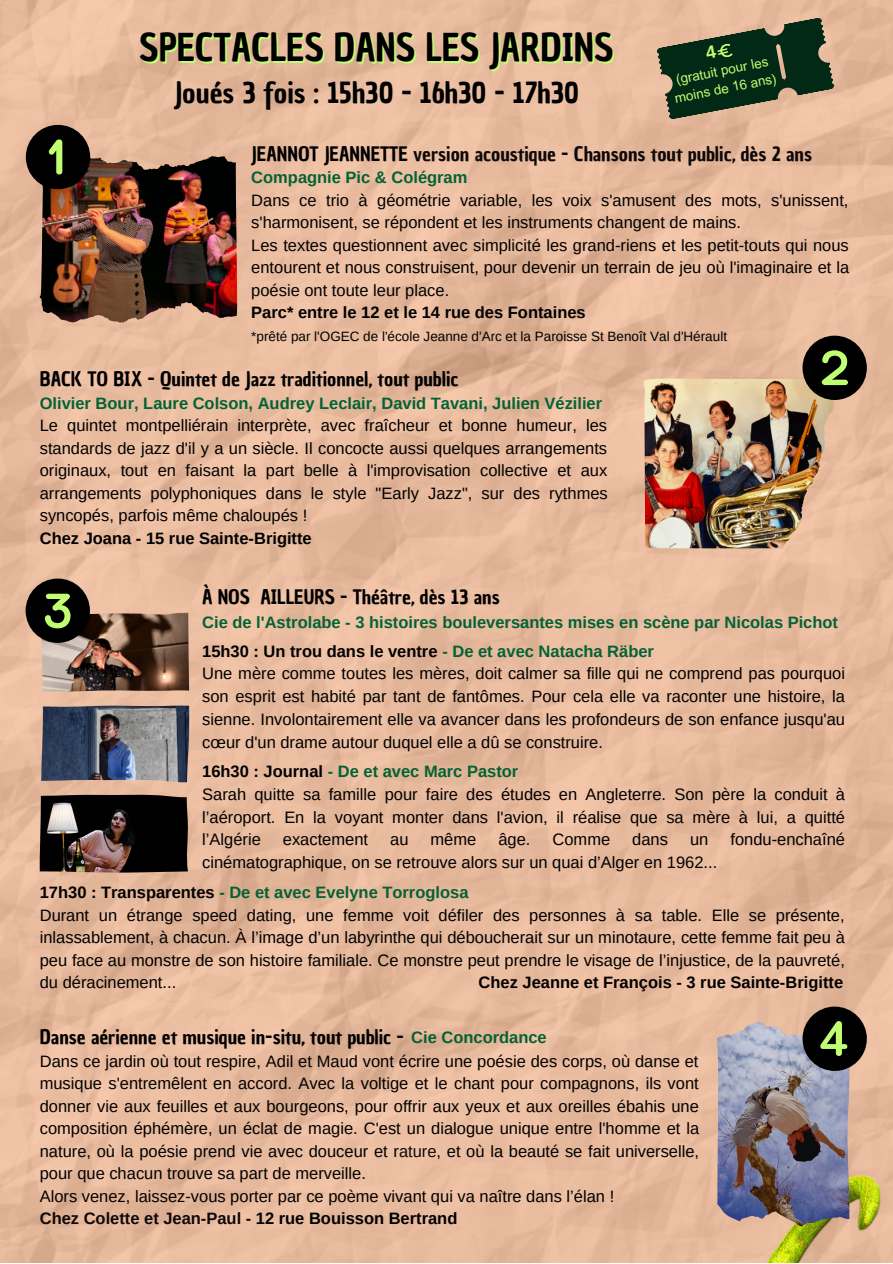
<style>
.page{position:relative;width:893px;height:1264px;background:#fff}
.page>*{position:absolute;margin:0;border:0;box-sizing:border-box;transform-origin:0 0}
.t1{font:37.5px "Chau Philomene One";color:#000}
.t2{font:28.5px "Chau Philomene One";color:#000}
.t3{font:19.5px "Chau Philomene One";color:#000}
.t4{font:19.5px "Chau Philomene One";color:#0f0808}
.t5{font:16.5px/22.5px "Arimo";color:#000}
.t6{font:700 16.5px/28.8px "Arimo";color:#036234}
.t7{font:700 16.5px "Arimo";color:#000}
.t8{font:13.5px "Arimo";color:#000}
.t9{font:13.5px/18px "Arial MT Pro";color:#c1ff72;text-align:center}
.s1{color:#000}
.s2{font-weight:700}
.s3{font-weight:700;color:#036234}
.s4{color:#0f0808}
.s5{font-weight:700;color:#0f0808}
</style>
<div class="page">
<img style="left:0;top:0;width:892px;height:1262px">
<img style="left:643px;top:378px;width:191px;height:170px">
<img style="left:85px;top:156px;width:152px;height:148px">
<div style="left:26px;top:125px;width:64px;height:64px;background:#000;border-radius:50%"></div>
<svg style="left:48px;top:139px;width:14px;height:35px"></svg>
<div style="left:802px;top:335px;width:64px;height:65px;background:#000;border-radius:50%"></div>
<svg style="left:821px;top:350px;width:26px;height:35px"></svg>
<img style="left:41px;top:613px;width:148px;height:78px">
<img style="left:41px;top:705px;width:148px;height:77px">
<img style="left:40px;top:793px;width:148px;height:79px">
<div style="left:26px;top:578px;width:64px;height:65px;background:#000;border-radius:50%"></div>
<svg style="left:45px;top:593px;width:25px;height:35px"></svg>
<img style="left:704px;top:1127px;width:188px;height:135px">
<img style="left:717px;top:1040px;width:102px;height:186px">
<div style="left:802px;top:1006px;width:64px;height:64px;background:#000;border-radius:50%"></div>
<svg style="left:820px;top:1021px;width:27px;height:34px"></svg>
<svg style="left:655px;top:17px;width:180px;height:103px;background:#5c624b"></svg>
<h1 class="t1" style="left:139px;top:23px;width:476px">SPECTACLES DANS LES JARDINS</h1>
<h2 class="t2" style="left:174px;top:74px;width:406px">Joués 3 fois : 15h30 - 16h30 - 17h30</h2>
<p class="t9" style="left:670px;top:73px;width:105px;rotate:-11deg">(gratuit pour les moins de 16 ans)</p>
<p class="t4" style="left:251px;top:141px;width:562px"><span class="s1">JEANNOT JEANNETTE</span> version acoustique - Chansons tout public, dès 2 ans</p>
<p class="t6" style="left:251px;top:163px;width:218px">Compagnie Pic &amp; Colégram</p>
<p class="t5" style="left:251px;top:189px;width:599px">Dans ce trio à géométrie variable, les voix s'amusent des mots, s'unissent, s'harmonisent, se répondent et les instruments changent de mains.<br>Les textes questionnent avec simplicité les grand-riens et les petit-touts qui nous entourent et nous construisent, pour devenir un terrain de jeu où l'imaginaire et la poésie ont toute leur place.</p>
<p class="t7" style="left:251px;top:303px;width:336px">Parc* entre le 12 et le 14 rue des Fontaines</p>
<p class="t8" style="left:251px;top:329px;width:477px">*prêté par l'OGEC de l'école Jeanne d'Arc et la Paroisse St Benoît Val d'Hérault</p>
<p class="t3" style="left:40px;top:366px;width:420px">BACK TO BIX - Quintet de Jazz traditionnel, tout public</p>
<p class="t6" style="left:40px;top:388px;width:564px">Olivier Bour, Laure Colson, Audrey Leclair, David Tavani, Julien Vézilier</p>
<p class="t5" style="left:40px;top:414px;width:569px;text-align:justify">Le quintet montpelliérain interprète, avec fraîcheur et bonne humeur, les standards de jazz d'il y a un siècle. Il concocte aussi quelques arrangements originaux, tout en faisant la part belle à l'improvisation collective et aux arrangements polyphoniques dans le style "Early Jazz", sur des rythmes syncopés, parfois même chaloupés !</p>
<p class="t7" style="left:40px;top:528px;width:273px">Chez Joana - 15 rue Sainte-Brigitte</p>
<p class="t3" style="left:202px;top:583px;width:299px">À NOS AILLEURS - Théâtre, dès 13 ans</p>
<p class="t6" style="left:202px;top:607px;width:637px">Cie de l'Astrolabe - 3 histoires bouleversantes mises en scène par Nicolas Pichot<br><span class="s1">15h30 : Un trou dans le ventre</span> - De et avec Natacha Räber</p>
<p class="t5" style="left:202px;top:662px;width:644px;text-align:justify">Une mère comme toutes les mères, doit calmer sa fille qui ne comprend pas pourquoi son esprit est habité par tant de fantômes. Pour cela elle va raconter une histoire, la sienne. Involontairement elle va avancer dans les profondeurs de son enfance jusqu'au cœur d'un drame autour duquel elle a dû se construire.</p>
<p class="t5" style="left:202px;top:759px;width:644px"><span class="s2">16h30 : Journal</span> <span class="s3">- De et avec Marc Pastor<br></span>Sarah quitte sa famille pour faire des études en Angleterre. Son père la conduit à l’aéroport. En la voyant monter dans l'avion, il réalise que sa mère à lui, a quitté l’Algérie</p>
<p class="t5" style="left:283px;top:828px;width:87px">exactement</p>
<p class="t5" style="left:390px;top:828px;width:20px">au</p>
<p class="t5" style="left:430px;top:828px;width:47px">même</p>
<p class="t5" style="left:498px;top:828px;width:34px">âge.</p>
<p class="t5" style="left:552px;top:828px;width:59px">Comme</p>
<p class="t5" style="left:632px;top:828px;width:37px">dans</p>
<p class="t5" style="left:690px;top:828px;width:20px">un</p>
<p class="t5" style="left:730px;top:828px;width:116px">fondu-enchaîné</p>
<p class="t5" style="left:202px;top:851px;width:516px">cinématographique, on se retrouve alors sur un quai d’Alger en 1962...</p>
<p class="t5" style="left:40px;top:881px;width:806px"><span class="s2">17h30 : Transparentes</span> <span class="s3">- De et avec Evelyne Torroglosa<br></span>Durant un étrange speed dating, une femme voit défiler des personnes à sa table. Elle se présente, inlassablement, à chacun. À l’image d’un labyrinthe qui déboucherait sur un minotaure, cette femme fait peu à peu face au monstre de son histoire familiale. Ce monstre peut prendre le visage de l’injustice, de la pauvreté, du déracinement...</p>
<p class="t7" style="left:478px;top:973px;width:366px">Chez Jeanne et François - 3 rue Sainte-Brigitte</p>
<p class="t3" style="left:40px;top:1023px;width:365px">Danse aérienne et musique in-situ, tout public -</p>
<p class="t5" style="left:40px;top:1049px;width:661px">Dans ce jardin où tout respire, Adil et Maud vont écrire une poésie des corps, où danse et musique s'entremêlent en accord. Avec la voltige et le chant pour compagnons, ils vont donner vie aux feuilles et aux bourgeons, pour offrir aux yeux et aux oreilles ébahis une composition éphémère, un éclat de magie. C'est un dialogue unique entre l'homme et la nature, où la poésie prend vie avec douceur et r<span class="s4">ature</span>, et où la beauté se fait universelle, pour que chacun trouve sa part de merveille.<br>Alors venez, laissez-vous porter par ce poème vivant qui va naître dans l’élan !<br><span class="s5">Chez Colette et Jean-Paul -</span> <span class="s2">12 rue Bouisson Bertrand</span></p>
<p class="t6" style="left:411px;top:1023px;width:137px">Cie Concordance</p>
</div>
